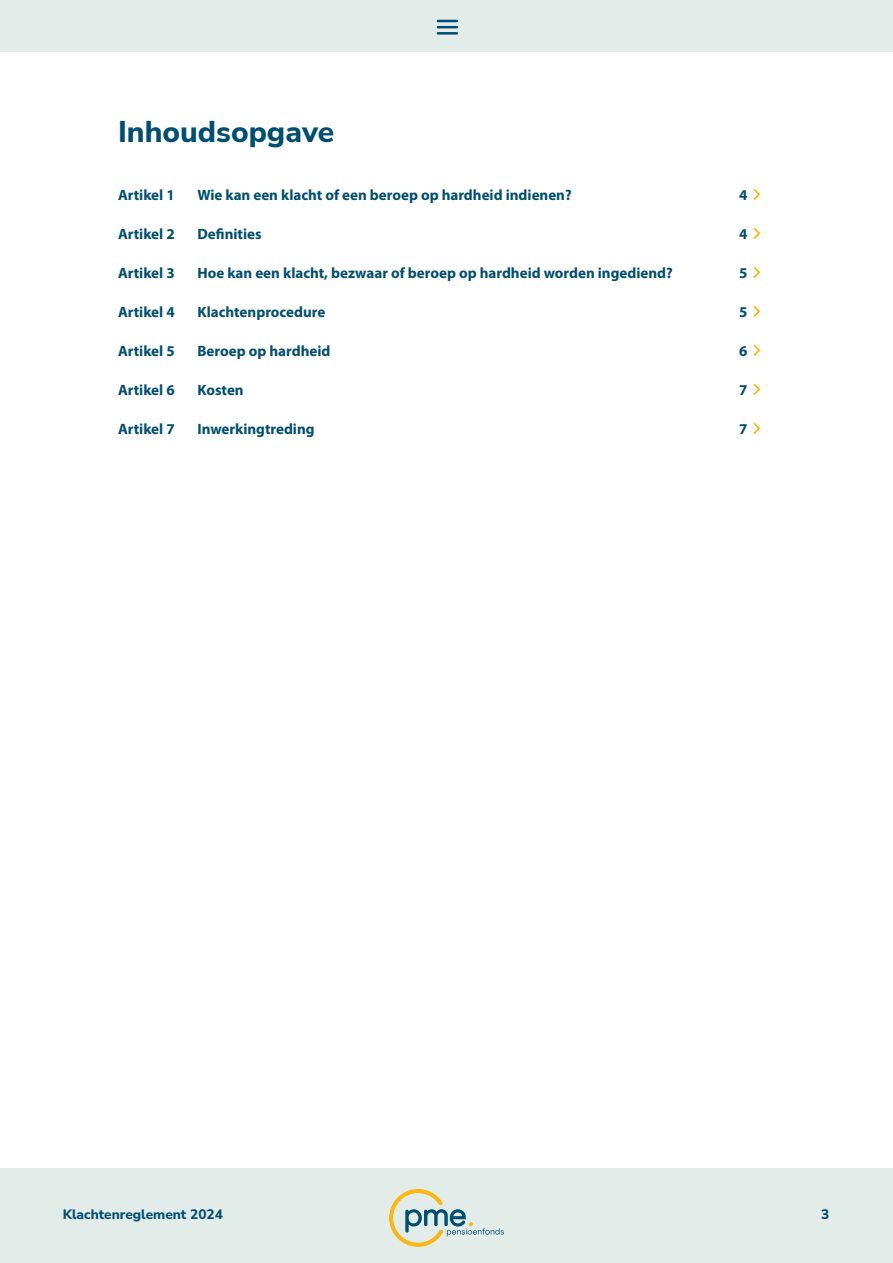
<style>
.page{position:relative;width:893px;height:1263px;background:#fff}
.page>*{position:absolute;margin:0;border:0;box-sizing:border-box;transform-origin:0 0}
.t1{font:800 30px "Nunito Sans";color:#004e70}
.t2{font:700 15px "Myriad Pro";color:#004e70}
.t3{font:800 13.65px "Nunito Sans";color:#004e70}
</style>
<div class="page">
<div style="left:0;top:1169px;width:893px;height:94px;background:#e2edea"></div>
<div style="left:0;top:0;width:893px;height:51px;background:#e2edea"></div>
<svg style="left:389px;top:1189px;width:115px;height:58px"></svg>
<svg style="left:438px;top:20px;width:19px;height:8px"></svg>
<hr style="left:438px;top:32px;width:19px;height:3px;background:#004e70">
<svg style="left:753px;top:188px;width:7px;height:12px"></svg>
<svg style="left:753px;top:227px;width:7px;height:12px"></svg>
<svg style="left:753px;top:266px;width:7px;height:12px"></svg>
<svg style="left:753px;top:305px;width:7px;height:12px"></svg>
<svg style="left:753px;top:344px;width:7px;height:12px"></svg>
<svg style="left:753px;top:383px;width:7px;height:12px"></svg>
<svg style="left:753px;top:422px;width:7px;height:12px"></svg>
<h1 class="t1" style="left:118px;top:110px;width:218px">Inhoudsopgave</h1>
<p class="t2" style="left:118px;top:185px;width:58px">Artikel 1</p>
<p class="t2" style="left:197px;top:185px;width:376px">Wie kan een klacht of een beroep op hardheid indienen?</p>
<p class="t2" style="left:739px;top:185px;width:10px">4</p>
<p class="t2" style="left:118px;top:224px;width:58px">Artikel 2</p>
<p class="t2" style="left:197px;top:224px;width:66px">Definities</p>
<p class="t2" style="left:739px;top:224px;width:10px">4</p>
<p class="t2" style="left:118px;top:263px;width:58px">Artikel 3</p>
<p class="t2" style="left:197px;top:263px;width:477px">Hoe kan een klacht, bezwaar of beroep op hardheid worden ingediend?</p>
<p class="t2" style="left:739px;top:263px;width:10px">5</p>
<p class="t2" style="left:118px;top:302px;width:58px">Artikel 4</p>
<p class="t2" style="left:197px;top:302px;width:129px">Klachtenprocedure</p>
<p class="t2" style="left:739px;top:302px;width:10px">5</p>
<p class="t2" style="left:118px;top:341px;width:58px">Artikel 5</p>
<p class="t2" style="left:197px;top:341px;width:134px">Beroep op hardheid</p>
<p class="t2" style="left:739px;top:341px;width:10px">6</p>
<p class="t2" style="left:118px;top:380px;width:58px">Artikel 6</p>
<p class="t2" style="left:197px;top:380px;width:48px">Kosten</p>
<p class="t2" style="left:739px;top:380px;width:10px">7</p>
<p class="t2" style="left:118px;top:419px;width:58px">Artikel 7</p>
<p class="t2" style="left:197px;top:419px;width:119px">Inwerkingtreding</p>
<p class="t2" style="left:739px;top:419px;width:10px">7</p>
<p class="t3" style="left:63px;top:1205px;width:162px">Klachtenreglement 2024</p>
<p class="t3" style="left:821px;top:1205px;width:10px">3</p>
</div>
